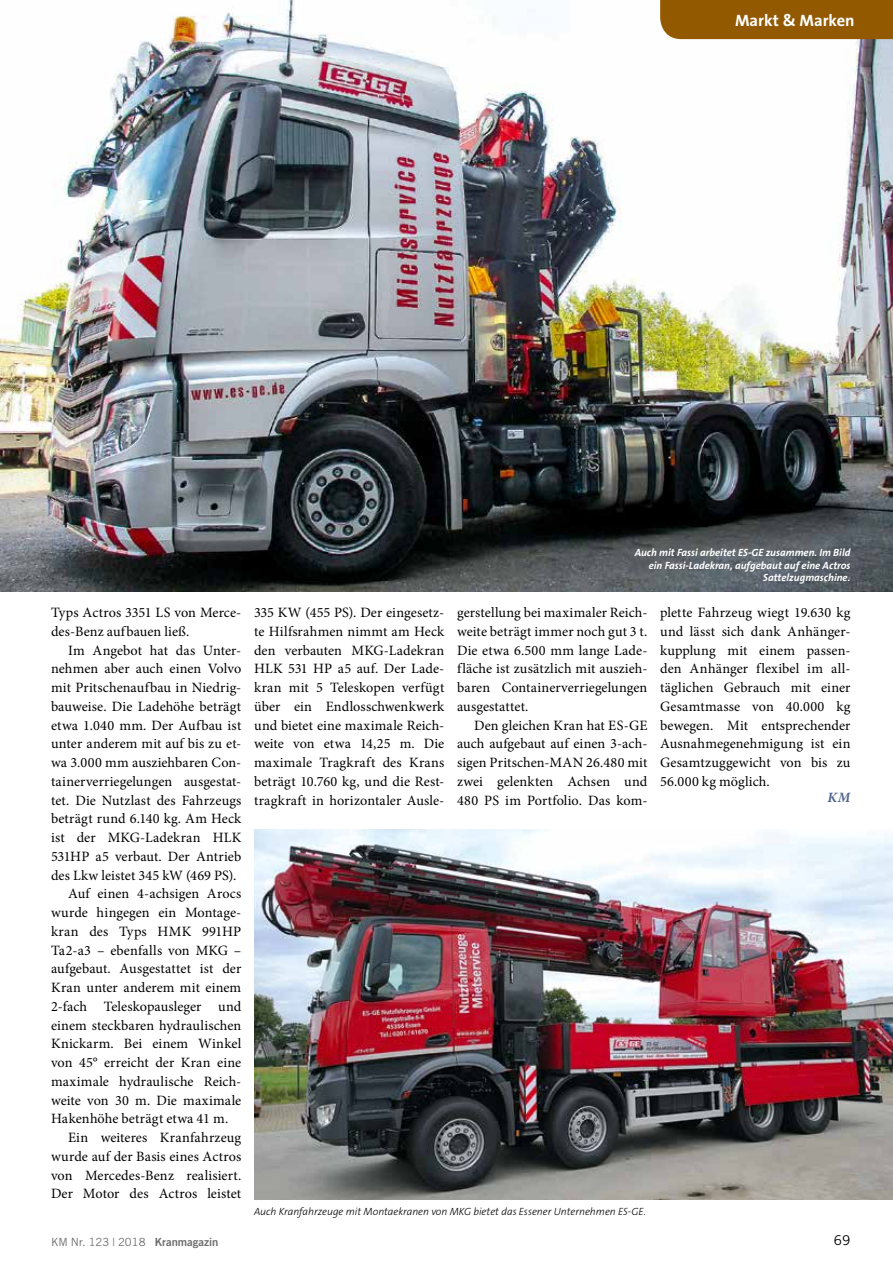
<style>
.page{position:relative;width:893px;height:1263px;background:#fff}
.page>*{position:absolute;margin:0;border:0;box-sizing:border-box;transform-origin:0 0}
.t1{font:700 16.5px "The Sans B7";color:#fff}
.t2{font:14.25px/18.8px "Minion Pro";letter-spacing:.005em;color:#000;text-align:justify}
.t3{font:italic 700 14.25px "Minion Pro";color:#51658d}
.t4{font:13.5px "Trade Gothic";color:#000}
.t5{font:11.25px "Trade Gothic";color:#6e6e6e}
.t6{font:italic 700 10.5px/12.3px "The Sans B7";color:#fff;text-align:right}
.t7{font:italic 300 10.5px "The Sans B3";color:#000}
.s1{font-family:"Trade Gothic Bold Two"}
</style>
<div class="page">
<img style="left:0;top:0;width:893px;height:591px">
<div style="left:660px;top:0;width:233px;height:39px;background:#925900"></div>
<img style="left:254px;top:829px;width:639px;height:370px">
<p class="t1" style="left:735px;top:11px;width:121px">Markt &amp; Marken</p>
<p class="t2" style="left:51px;top:603px;width:192px">Typs Actros 3351 LS von Merce&shy;des-Benz aufbauen ließ.</p>
<p class="t2" style="left:68px;top:641px;width:175px">Im Angebot hat das Unter-</p>
<p class="t2" style="left:51px;top:659px;width:192px">nehmen aber auch einen Volvo</p>
<p class="t2" style="left:51px;top:678px;width:192px">mit Pritschenaufbau in Niedrig-</p>
<p class="t2" style="left:51px;top:697px;width:192px">bauweise. Die Ladehöhe beträgt</p>
<p class="t2" style="left:51px;top:716px;width:192px">etwa 1.040 mm. Der Aufbau ist</p>
<p class="t2" style="left:51px;top:734px;width:192px">unter anderem mit auf bis zu et-</p>
<p class="t2" style="left:51px;top:753px;width:192px">wa 3.000 mm ausziehbaren Con-</p>
<p class="t2" style="left:51px;top:772px;width:192px">tainerverriegelungen ausgestat-</p>
<p class="t2" style="left:51px;top:791px;width:192px">tet. Die Nutzlast des Fahrzeugs</p>
<p class="t2" style="left:51px;top:809px;width:192px">beträgt rund 6.140 kg. Am Heck</p>
<p class="t2" style="left:51px;top:828px;width:192px">ist der MKG-Ladekran HLK</p>
<p class="t2" style="left:51px;top:847px;width:192px">531HP a5 verbaut. Der Antrieb</p>
<p class="t2" style="left:51px;top:866px;width:187px">des Lkw leistet 345 kW (469 PS).</p>
<p class="t2" style="left:68px;top:884px;width:175px">Auf einen 4-achsigen Arocs</p>
<p class="t2" style="left:51px;top:903px;width:192px">wurde hingegen ein Montage-</p>
<p class="t2" style="left:51px;top:922px;width:192px">kran des Typs HMK 991HP</p>
<p class="t2" style="left:51px;top:941px;width:192px">Ta2-a3 – ebenfalls von MKG –</p>
<p class="t2" style="left:51px;top:959px;width:192px">aufgebaut. Ausgestattet ist der</p>
<p class="t2" style="left:51px;top:978px;width:192px">Kran unter anderem mit einem</p>
<p class="t2" style="left:51px;top:997px;width:192px">2-fach Teleskopausleger und</p>
<p class="t2" style="left:51px;top:1016px;width:192px">einem steckbaren hydraulischen</p>
<p class="t2" style="left:51px;top:1034px;width:192px">Knickarm. Bei einem Winkel</p>
<p class="t2" style="left:51px;top:1053px;width:192px">von 45° erreicht der Kran eine</p>
<p class="t2" style="left:51px;top:1072px;width:192px">maximale hydraulische Reich-</p>
<p class="t2" style="left:51px;top:1091px;width:192px">weite von 30 m. Die maximale</p>
<p class="t2" style="left:51px;top:1109px;width:179px">Hakenhöhe beträgt etwa 41 m.</p>
<p class="t2" style="left:68px;top:1128px;width:175px">Ein weiteres Kranfahrzeug</p>
<p class="t2" style="left:51px;top:1147px;width:192px">wurde auf der Basis eines Actros</p>
<p class="t2" style="left:51px;top:1166px;width:192px">von Mercedes-Benz realisiert.</p>
<p class="t2" style="left:51px;top:1184px;width:192px">Der Motor des Actros leistet</p>
<p class="t6" style="left:635px;top:547px;width:217px">Auch mit Fassi arbeitet ES-GE zusammen. Im Bild ein Fassi-Ladekran, aufgebaut auf eine Actros<br>Sattelzugmaschine.</p>
<p class="t2" style="left:254px;top:603px;width:192px">335 KW (455 PS). Der eingesetz&shy;te Hilfsrahmen nimmt am Heck den verbauten MKG-Ladekran HLK 531 HP a5 auf. Der Lade&shy;kran mit 5 Teleskopen verfügt über ein Endlosschwenkwerk und bietet eine maximale Reich&shy;weite von etwa 14,25 m. Die maximale Tragkraft des Krans beträgt 10.760 kg, und die Rest&shy;tragkraft in horizontaler Ausle-</p>
<p class="t2" style="left:457px;top:603px;width:192px">gerstellung bei maximaler Reich&shy;weite beträgt immer noch gut 3 t.<br>Die etwa 6.500 mm lange Lade&shy;fläche ist zusätzlich mit auszieh&shy;baren Containerverriegelungen ausgestattet.</p>
<p class="t2" style="left:457px;top:716px;width:192px;text-indent:17px">Den gleichen Kran hat ES-GE auch aufgebaut auf einen 3-ach&shy;sigen Pritschen-MAN 26.480 mit zwei gelenkten Achsen und 480 PS im Portfolio. Das kom-</p>
<p class="t2" style="left:660px;top:603px;width:192px">plette Fahrzeug wiegt 19.630 kg und lässt sich dank Anhänger&shy;kupplung mit einem passen&shy;den Anhänger flexibel im all&shy;täglichen Gebrauch mit einer Gesamtmasse von 40.000 kg bewegen. Mit entsprechender Ausnahmegenehmigung ist ein Gesamtzuggewicht von bis zu 56.000 kg möglich.</p>
<p class="t3" style="left:828px;top:789px;width:24px">KM</p>
<p class="t7" style="left:254px;top:1206px;width:393px">Auch Kranfahrzeuge mit Montaekranen von MKG bietet das Essener Unternehmen ES-GE.</p>
<p class="t5" style="left:51px;top:1235px;width:169px">KM Nr. 123 | 2018 <span class="s1">Kranmagazin</span></p>
<p class="t4" style="left:834px;top:1232px;width:18px">69</p>
</div>
